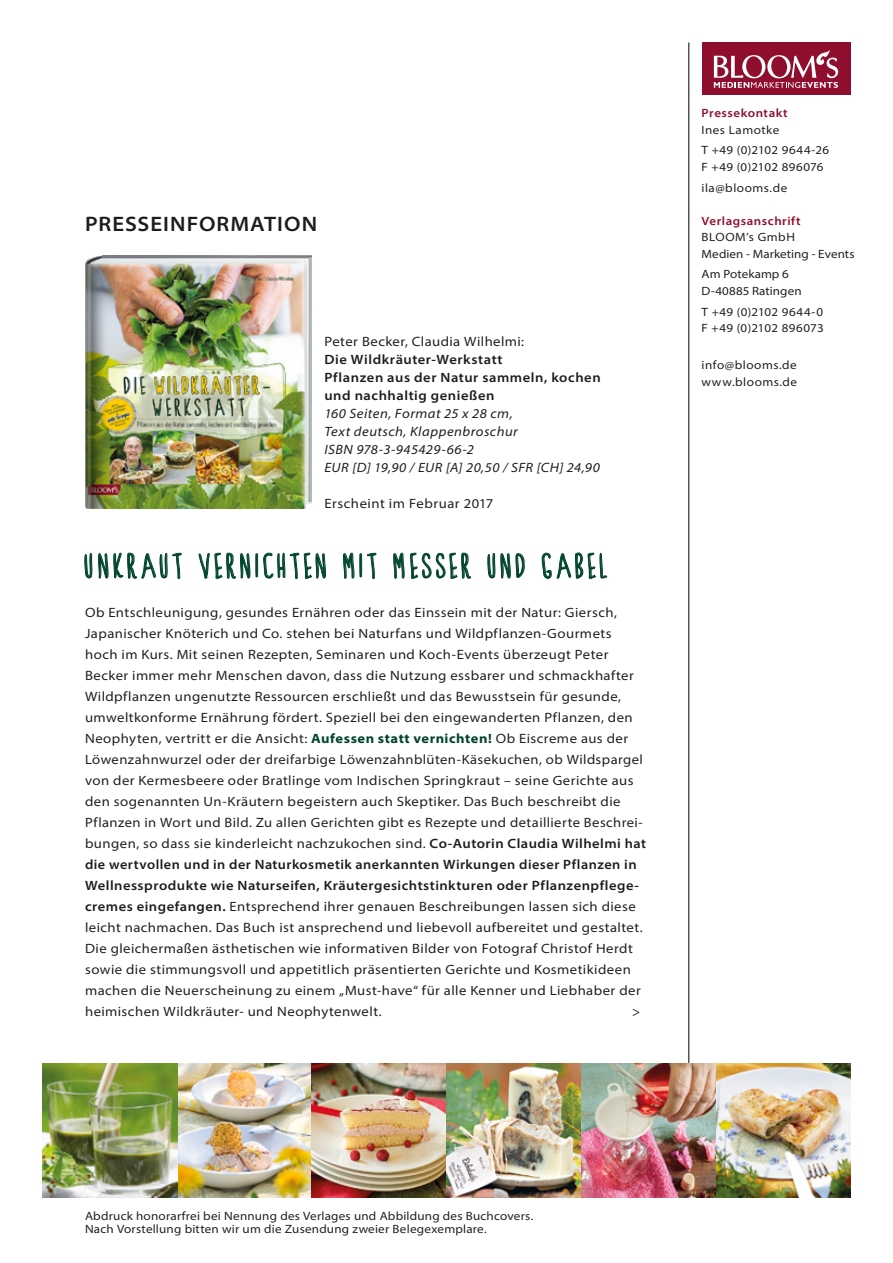
<style>
.page{position:relative;width:893px;height:1263px;background:#fff}
.page>*{position:absolute;margin:0;border:0;box-sizing:border-box;transform-origin:0 0}
.t1{font:30px "Clarks Summit";letter-spacing:-.01em;color:#00452b}
.t2{font:600 semi-expanded 21px "Myriad Pro";letter-spacing:.05em;color:#1d1d1b}
.t3{font:semi-expanded 13.5px/21px "Myriad Pro";letter-spacing:.035em;color:#1d1d1b}
.t4{font:italic semi-expanded 13.5px/18px "Myriad Pro";letter-spacing:.035em;color:#1d1d1b}
.t5{font:600 semi-expanded 13.5px/18px "Myriad Pro";letter-spacing:.04em;color:#1d1d1b}
.t6{font:semi-expanded 12px/16.5px "Myriad Pro";letter-spacing:.02em;color:#1d1d1b}
.t7{font:semi-expanded 12px/20.7px "Myriad Pro";letter-spacing:.04em;color:#1d1d1b}
.t8{font:600 semi-expanded 12px "Myriad Pro";letter-spacing:.045em;color:#900e2d}
.t9{font:semi-expanded 12px/16.5px "Myriad Pro";letter-spacing:.045em;color:#1d1d1b}
.s1{font-weight:700;color:#00452b}
.s2{font-weight:600}
</style>
<div class="page">
<hr style="left:688px;top:43px;width:1px;height:1155px;background:#000">
<div style="left:702px;top:43px;width:148px;height:52px;background:#900e2d"></div>
<svg style="left:714px;top:50px;width:124px;height:38px"></svg>
<img style="left:85px;top:255px;width:226px;height:253px">
<img style="left:177px;top:1063px;width:135px;height:135px">
<img style="left:312px;top:1063px;width:134px;height:135px">
<img style="left:716px;top:1063px;width:134px;height:135px">
<img style="left:446px;top:1063px;width:135px;height:135px">
<img style="left:581px;top:1063px;width:135px;height:135px">
<img style="left:43px;top:1063px;width:134px;height:135px">
<svg style="left:84px;top:552px;width:98px;height:27px"></svg>
<svg style="left:198px;top:552px;width:128px;height:27px"></svg>
<svg style="left:343px;top:552px;width:34px;height:27px"></svg>
<svg style="left:393px;top:552px;width:78px;height:27px"></svg>
<svg style="left:487px;top:553px;width:38px;height:26px"></svg>
<svg style="left:541px;top:552px;width:66px;height:27px"></svg>
<h2 class="t2" style="left:85px;top:210px;width:234px">PRESSEINFORMATION</h2>
<p class="t3" style="left:324px;top:331px;width:201px">Peter Becker, Claudia Wilhelmi:</p>
<p class="t5" style="left:324px;top:350px;width:278px">Die Wildkräuter-Werkstatt<br>Pflanzen aus der Natur sammeln, kochen und nachhaltig genießen</p>
<p class="t4" style="left:324px;top:404px;width:277px">160 Seiten, Format 25 x 28 cm,<br>Text deutsch, Klappenbroschur<br>ISBN 978-3-945429-66-2<br>EUR [D] 19,90 / EUR [A] 20,50 / SFR [CH] 24,90</p>
<p class="t3" style="left:324px;top:493px;width:170px">Erscheint im Februar 2017</p>
<h1 class="t1" style="left:85px;top:553px;width:528px">UNKRAUT VERNICHTEN MIT MESSER UND GABEL</h1>
<p class="t3" style="left:85px;top:601px;width:562px">Ob Entschleunigung, gesundes Ernähren oder das Einssein mit der Natur: Giersch, Japanischer Knöterich und Co. stehen bei Naturfans und Wildpflanzen-Gourmets hoch im Kurs. Mit seinen Rezepten, Seminaren und Koch-Events überzeugt Peter Becker immer mehr Menschen davon, dass die Nutzung essbarer und schmackhafter Wildpflanzen ungenutzte Ressourcen erschließt und das Bewusstsein für gesunde, umweltkonforme Ernährung fördert. Speziell bei den eingewanderten Pflanzen, den Neophyten, vertritt er die Ansicht: <span class="s1">Aufessen statt vernichten!</span> Ob Eiscreme aus der Löwenzahnwurzel oder der dreifarbige Löwenzahnblüten-Käsekuchen, ob Wildspargel von der Kermesbeere oder Bratlinge vom Indischen Springkraut – seine Gerichte aus den sogenannten Un-Kräutern begeistern auch Skeptiker. Das Buch beschreibt die Pflanzen in Wort und Bild. Zu allen Gerichten gibt es Rezepte und detaillierte Beschrei&shy;bungen, so dass sie kinderleicht nachzukochen sind. <span class="s2">Co-Autorin Claudia Wilhelmi hat die wertvollen und in der Naturkosmetik anerkannten Wirkungen dieser Pflanzen in Wellnessprodukte wie Naturseifen, Kräutergesichtstinkturen oder Pflanzenpflege&shy;cremes eingefangen.</span> Entsprechend ihrer genauen Beschreibungen lassen sich diese leicht nachmachen. Das Buch ist ansprechend und liebevoll aufbereitet und gestaltet.<br>Die gleichermaßen ästhetischen wie informativen Bilder von Fotograf Christof Herdt sowie die stimmungsvoll und appetitlich präsentierten Gerichte und Kosmetikideen machen die Neuerscheinung zu einem „Must-have“ für alle Kenner und Liebhaber der heimischen Wildkräuter- und Neophytenwelt.</p>
<p class="t3" style="left:632px;top:1000px;width:10px">&gt;</p>
<p class="t8" style="left:702px;top:105px;width:88px">Pressekontakt</p>
<p class="t7" style="left:702px;top:119px;width:129px">Ines Lamotke<br>T +49 (0)2102 9644-26</p>
<p class="t7" style="left:702px;top:156px;width:123px">F +49 (0)2102 896076 ila@blooms.de</p>
<p class="t8" style="left:702px;top:213px;width:100px">Verlagsanschrift</p>
<p class="t6" style="left:702px;top:228px;width:154px">BLOOM’s GmbH<br>Medien - Marketing - Events</p>
<p class="t6" style="left:702px;top:266px;width:102px">Am Potekamp 6<br>D-40885 Ratingen</p>
<p class="t6" style="left:702px;top:303px;width:124px">T +49 (0)2102 9644-0<br>F +49 (0)2102 896073</p>
<p class="t9" style="left:702px;top:357px;width:97px">info@blooms.de www.blooms.de</p>
<p class="t6" style="left:85px;top:1209px;width:450px;line-height:13.5px">Abdruck honorarfrei bei Nennung des Verlages und Abbildung des Buchcovers.<br>Nach Vorstellung bitten wir um die Zusendung zweier Belegexemplare.</p>
</div>
